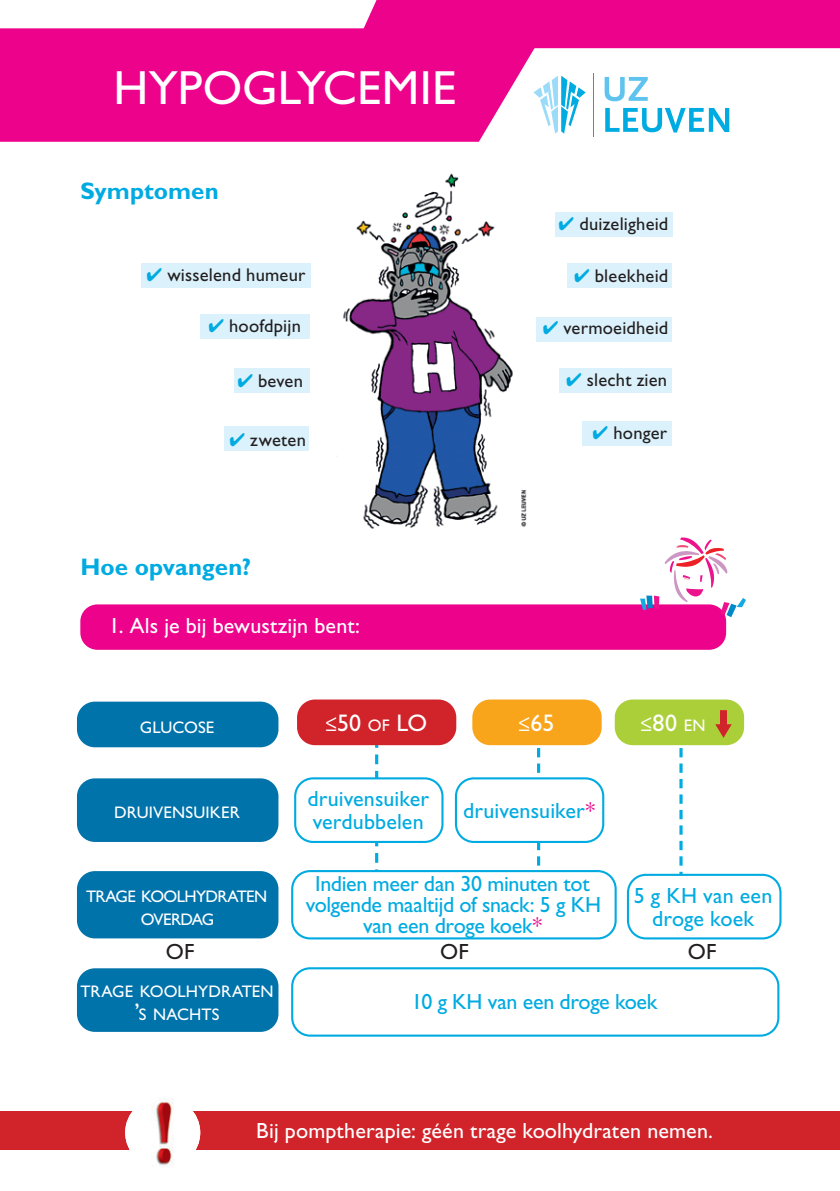
<style>
.page{position:relative;width:840px;height:1191px;background:#fff}
.page>*{position:absolute;margin:0;border:0;box-sizing:border-box;transform-origin:0 0}
.t1{font:48px "Gill Sans Std";letter-spacing:.005em;color:#fff}
.t2{font:700 24px "Gill Sans Std";color:#00abe1}
.t3{font:24px "Gill Sans Std";color:#fff}
.t4{font:22px/23.2px "Gill Sans Std";letter-spacing:-.01em;color:#00abe1;text-align:center}
.t5{font:22px "Gill Sans Std";letter-spacing:.005em;color:#fff}
.t6{font:22px "Gill Sans Std";color:#231f20}
.t7{font:18.4px "Gill Sans Std";letter-spacing:.01em;color:#231f20}
.t8{font:16.8px/23.2px "Gill Sans Std";color:#fff;text-align:center}
.t9{font:16.8px/23.2px "Gill Sans Std";letter-spacing:-.04em;color:#fff;text-align:center}
.s1{color:#00abe1}
.s2{font-size:16.8px}
.s3{color:#ed028c}
.s4{font-size:24px}
</style>
<div class="page">
<img style="left:343px;top:173px;width:184px;height:356px">
<div style="left:142px;top:263px;width:169px;height:25px;background:#dbf2fc"></div>
<div style="left:555px;top:212px;width:117px;height:25px;background:#dbf2fc"></div>
<div style="left:566px;top:263px;width:105px;height:24px;background:#dbf2fc"></div>
<div style="left:535px;top:317px;width:136px;height:25px;background:#dbf2fc"></div>
<div style="left:558px;top:368px;width:113px;height:24px;background:#dbf2fc"></div>
<div style="left:582px;top:421px;width:89px;height:25px;background:#dbf2fc"></div>
<div style="left:200px;top:314px;width:110px;height:25px;background:#dbf2fc"></div>
<div style="left:233px;top:368px;width:76px;height:25px;background:#dbf2fc"></div>
<div style="left:224px;top:426px;width:84px;height:25px;background:#dbf2fc"></div>
<svg style="left:366px;top:745px;width:20px;height:125px"></svg>
<svg style="left:528px;top:745px;width:20px;height:121px"></svg>
<svg style="left:670px;top:745px;width:20px;height:128px"></svg>
<div style="left:80px;top:604px;width:645px;height:46px;background:#ed028c;border-radius:17px"></div>
<div style="left:364px;top:0;width:475px;height:48px;background:#ed028c"></div>
<div style="left:0;top:28px;width:546px;height:114px;background:#ed028c"></div>
<hr style="left:593px;top:73px;width:1px;height:63px;background:#00abe1">
<svg style="left:604px;top:77px;width:43px;height:24px"></svg>
<svg style="left:605px;top:108px;width:124px;height:24px"></svg>
<svg style="left:533px;top:76px;width:52px;height:58px"></svg>
<div style="left:297px;top:699px;width:159px;height:46px;background:#d1232a;border-radius:18px"></div>
<div style="left:472px;top:699px;width:129px;height:46px;background:#f9a51b;border-radius:18px"></div>
<div style="left:614px;top:699px;width:129px;height:46px;background:#abcf38;border-radius:18px"></div>
<div style="left:77px;top:701px;width:201px;height:46px;background:#0073ab;border-radius:18px"></div>
<div style="left:77px;top:778px;width:201px;height:64px;background:#0073ab;border-radius:18px"></div>
<div style="left:77px;top:871px;width:201px;height:67px;background:#0073ab;border-radius:18px"></div>
<div style="left:77px;top:968px;width:201px;height:63px;background:#0073ab;border-radius:18px"></div>
<div style="left:295px;top:778px;width:147px;height:64px;background:#fff;border-radius:18px"></div>
<div style="left:294px;top:777px;width:149px;height:66px;border:2px solid #00abe1;border-radius:18px"></div>
<div style="left:291px;top:870px;width:325px;height:69px;border:2px solid #00abe1;border-radius:18px"></div>
<div style="left:291px;top:967px;width:488px;height:69px;border:2px solid #00abe1;border-radius:18px"></div>
<div style="left:455px;top:778px;width:148px;height:64px;background:#fff;border-radius:18px"></div>
<div style="left:454px;top:777px;width:150px;height:66px;border:2px solid #00abe1;border-radius:18px"></div>
<div style="left:626px;top:873px;width:155px;height:66px;border:2px solid #00abe1;border-radius:18px"></div>
<svg style="left:639px;top:537px;width:106px;height:80px"></svg>
<svg style="left:715px;top:710px;width:16px;height:28px"></svg>
<div style="left:0;top:1111px;width:839px;height:39px;background:#d1232a"></div>
<img style="left:125px;top:1099px;width:75px;height:67px">
<h1 class="t1" style="left:113px;top:60px;width:344px">HYPOGLYCEMIE</h1>
<p class="t2" style="left:80px;top:177px;width:140px">Symptomen</p>
<p class="t7" style="left:146px;top:264px;width:160px"><span class="s1">✔</span> wisselend humeur</p>
<p class="t7" style="left:208px;top:315px;width:94px"><span class="s1">✔</span> hoofdpijn</p>
<p class="t7" style="left:237px;top:370px;width:67px"><span class="s1">✔</span> beven</p>
<p class="t7" style="left:229px;top:429px;width:78px"><span class="s1">✔</span> zweten</p>
<p class="t2" style="left:80px;top:552px;width:172px">Hoe opvangen?</p>
<p class="t5" style="left:109px;top:613px;width:252px">1. Als je bij bewustzijn bent:</p>
<p class="t7" style="left:558px;top:213px;width:111px"><span class="s1">✔</span> duizeligheid</p>
<p class="t7" style="left:573px;top:265px;width:96px"><span class="s1">✔</span> bleekheid</p>
<p class="t7" style="left:542px;top:317px;width:127px"><span class="s1">✔</span> vermoeidheid</p>
<p class="t7" style="left:565px;top:370px;width:102px"><span class="s1">✔</span> slecht zien</p>
<p class="t7" style="left:592px;top:422px;width:76px"><span class="s1">✔</span> honger</p>
<p class="t8" style="left:140px;top:715px;width:76px">GLUCOSE</p>
<p class="t3" style="left:325px;top:708px;width:101px">≤50 <span class="s2">OF</span> LO</p>
<p class="t3" style="left:518px;top:708px;width:38px">≤65</p>
<p class="t3" style="left:639px;top:708px;width:67px">≤80 <span class="s2">EN</span></p>
<p class="t8" style="left:114px;top:801px;width:127px">DRUIVENSUIKER</p>
<p class="t9" style="left:86px;top:884px;width:182px">TRAGE KOOLHYDRATEN<br>OVERDAG</p>
<p class="t4" style="left:307px;top:787px;width:123px;text-align:left">druivensuiker verdubbelen</p>
<p class="t4" style="left:463px;top:799px;width:133px">druivensuiker<span class="s3">*</span></p>
<p class="t4" style="left:305px;top:873px;width:297px;line-height:21px">Indien meer dan 30 minuten tot volgende maaltijd of snack: 5 g KH van een droge koek<span class="s3">*</span></p>
<p class="t4" style="left:633px;top:883px;width:140px">5 g KH van een droge koek</p>
<p class="t6" style="left:166px;top:938px;width:30px">OF</p>
<p class="t6" style="left:440px;top:938px;width:30px">OF</p>
<p class="t6" style="left:687px;top:939px;width:30px">OF</p>
<p class="t8" style="left:80px;top:979px;width:195px">TRAGE KOOLHYDRATEN <span class="s4">’</span>S NACHTS</p>
<p class="t4" style="left:411px;top:990px;width:247px">10 g KH van een droge koek</p>
<p class="t5" style="left:256px;top:1117px;width:458px">Bij pomptherapie: géén trage koolhydraten nemen.</p>
</div>
